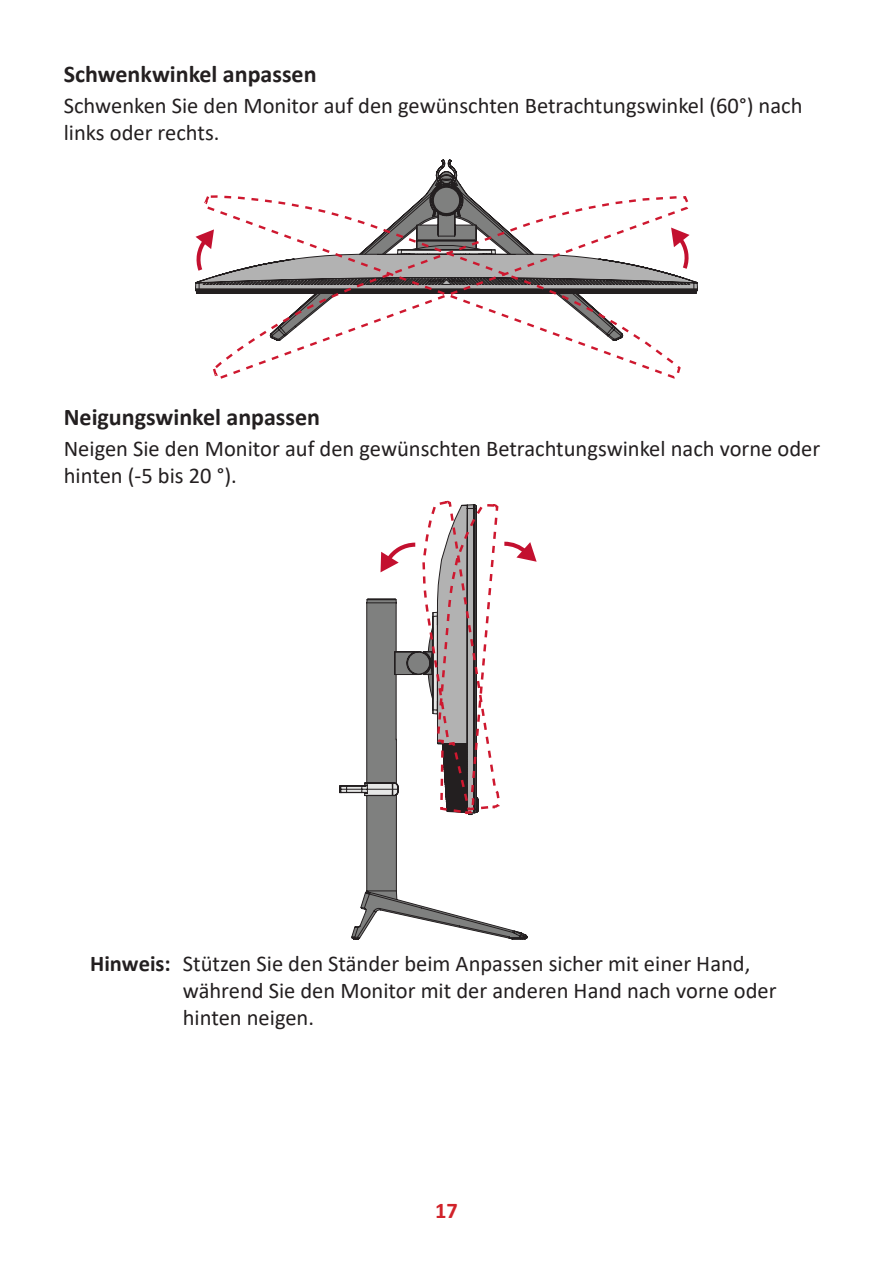
<style>
.page{position:relative;width:893px;height:1263px;background:#fff}
.page>*{position:absolute;margin:0;border:0;box-sizing:border-box;transform-origin:0 0}
.t1{font:700 24px "Calibri";color:#231f20}
.t2{font:22.5px/27px "Calibri";color:#231f20}
.t3{font:700 22.5px "Calibri";color:#d1232a}
.s1{font-weight:700}
</style>
<div class="page">
<svg style="left:195px;top:171px;width:503px;height:123px"></svg>
<svg style="left:203px;top:194px;width:488px;height:185px"></svg>
<svg style="left:339px;top:542px;width:188px;height:397px"></svg>
<svg style="left:421px;top:501px;width:116px;height:437px"></svg>
<p class="t1" style="left:64px;top:57px;width:254px">Schwenkwinkel anpassen</p>
<p class="t2" style="left:64px;top:91px;width:740px">Schwenken Sie den Monitor auf den gewünschten Betrachtungswinkel (60°) nach links oder rechts.</p>
<p class="t1" style="left:64px;top:400px;width:258px">Neigungswinkel anpassen</p>
<p class="t2" style="left:64px;top:435px;width:758px">Neigen Sie den Monitor auf den gewünschten Betrachtungswinkel nach vorne oder hinten (-5 bis 20 °).</p>
<p class="t2" style="left:183px;top:949px;width:595px;text-indent:-93px"><span class="s1">Hinweis:</span> Stützen Sie den Ständer beim Anpassen sicher mit einer Hand, während Sie den Monitor mit der anderen Hand nach vorne oder hinten neigen.</p>
<p class="t3" style="left:435px;top:1194px;width:24px">17</p>
</div>
